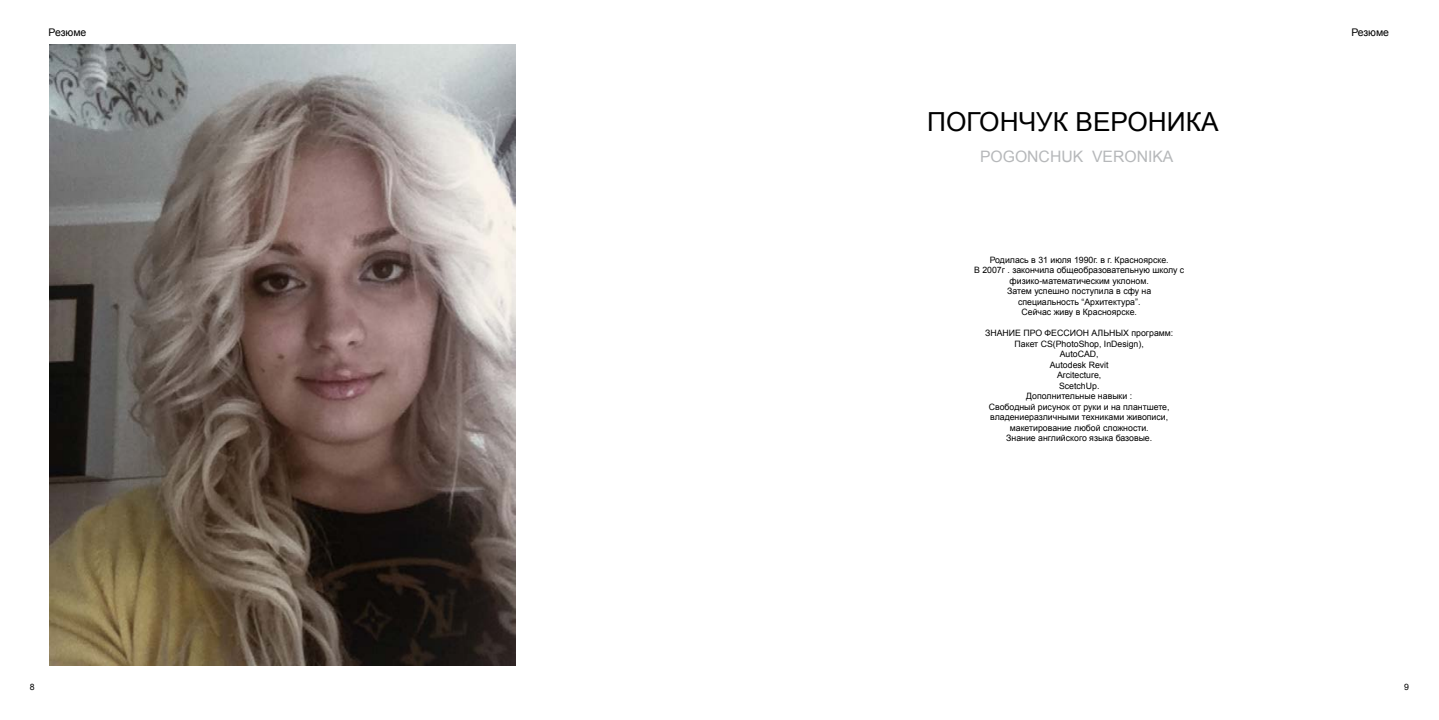
<style>
.page{position:relative;width:1439px;height:720px;background:#fff}
.page>*{position:absolute;margin:0;border:0;box-sizing:border-box;transform-origin:0 0}
.t1{font:26.25px "Arial";color:#000}
.t2{font:15.75px "Arial";color:#b6b8ba}
.t3{font:10.5px "Arial";letter-spacing:-.01em;color:#000}
.t4{font:8.75px/10.5px "Arial";color:#000;text-align:center}
</style>
<div class="page">
<img style="left:50px;top:45px;width:465px;height:620px">
<p class="t3" style="left:49px;top:26px;width:39px">Резюме</p>
<p class="t4" style="left:30px;top:681px;width:6px">8</p>
<h1 class="t1" style="left:927px;top:104px;width:293px">ПОГОНЧУК ВЕРОНИКА</h1>
<h2 class="t2" style="left:980px;top:146px;width:195px">POGONCHUK VERONIKA</h2>
<p class="t4" style="left:974px;top:254px;width:212px">Родилась в 31 июля 1990г. в г. Красноярске.<br>В 2007г . закончила общеобразовательную школу с физико-математическим уклоном.<br>Затем успешно поступила в сфу на<br>специальность “Архитектура”.<br>Сейчас живу в Красноярске.</p>
<p class="t4" style="left:985px;top:328px;width:190px">ЗНАНИЕ ПРО ФЕССИОН АЛЬНЫХ программ:<br>Пакет CS(PhotoShop, InDesign),<br>AutoCAD,<br>Autodesk Revit<br>Arcitecture,<br>ScetchUp.<br>Дополнительные навыки :<br>Свободный рисунок от руки и на плантшете, владениеразличными техниками живописи, макетирование любой сложности.<br>Знание английского языка базовые.</p>
<p class="t3" style="left:1351px;top:26px;width:39px">Резюме</p>
<p class="t4" style="left:1404px;top:681px;width:6px">9</p>
</div>
